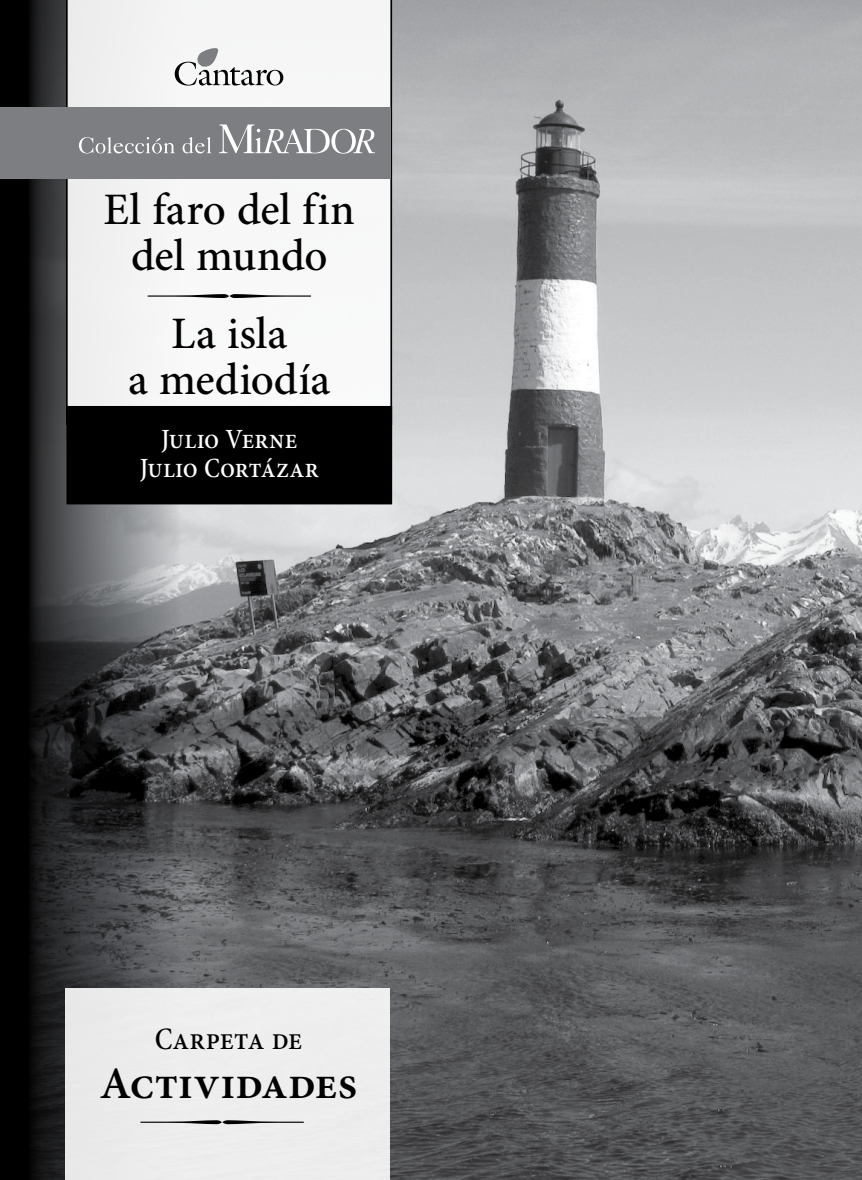
<style>
.page{position:relative;width:862px;height:1180px;background:#fff}
.page>*{position:absolute;margin:0;border:0;box-sizing:border-box;transform-origin:0 0}
.t1{font:500 45px/46.1px "Minion Pro";letter-spacing:-.005em;color:#000;text-align:center}
.t2{font:600 45px "Minion Pro";color:#000}
.t3{font:500 condensed 31.5px "Minion Pro";letter-spacing:-.01em;color:#000}
.t4{font:500 condensed 28.12px/29.2px "Minion Pro";letter-spacing:.005em;color:#fff;text-align:center}
</style>
<div class="page">
<img style="left:179px;top:0;width:682px;height:1180px">
<svg style="left:0;top:0;width:179px;height:1180px;background:#2d2e2f"></svg>
<div style="left:65px;top:988px;width:325px;height:192px;background:#ededed"></div>
<svg style="left:140px;top:1120px;width:164px;height:4px"></svg>
<svg style="left:66px;top:0;width:326px;height:406px"></svg>
<svg style="left:175px;top:48px;width:108px;height:38px"></svg>
<div style="left:0;top:107px;width:390px;height:71px;background:#7c7e81"></div>
<svg style="left:79px;top:137px;width:96px;height:17px"></svg>
<svg style="left:182px;top:137px;width:29px;height:16px"></svg>
<svg style="left:219px;top:124px;width:156px;height:30px"></svg>
<div style="left:67px;top:407px;width:324px;height:97px;background:#000"></div>
<div style="left:66px;top:406px;width:326px;height:98px;border:2px solid #000"></div>
<svg style="left:147px;top:294px;width:164px;height:4px"></svg>
<p class="t1" style="left:103px;top:188px;width:253px">El faro del fin del mundo</p>
<p class="t1" style="left:128px;top:312px;width:204px">La isla<br>a mediodía</p>
<p class="t4" style="left:140px;top:425px;width:181px">Julio Verne<br>Julio Cortázar</p>
<p class="t3" style="left:155px;top:1020px;width:149px">Carpeta de</p>
<p class="t2" style="left:100px;top:1057px;width:259px">Actividades</p>
</div>
